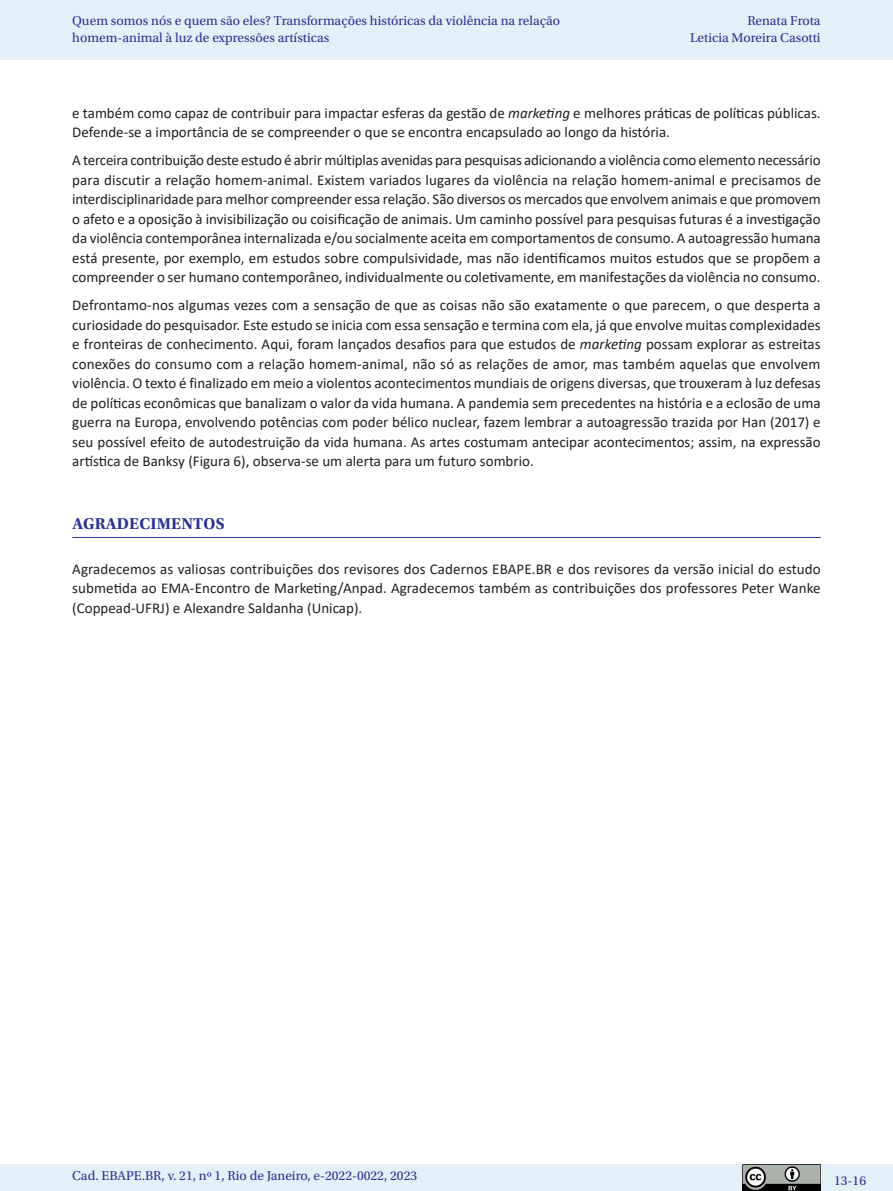
<style>
.page{position:relative;width:893px;height:1191px;background:#fff}
.page>*{position:absolute;margin:0;border:0;box-sizing:border-box;transform-origin:0 0}
._07_1_sub_1{font:700 16.5px "Utopia Std";letter-spacing:.01em;color:#2b3393}
._06_0_texto{font:15px/19.5px "Calibri";color:#231f20;text-align:justify}
.t1{font:13.5px/16.5px "Utopia Std";color:#2b3393}
.s1{font-style:italic}
</style>
<div class="page">
<div style="left:0;top:0;width:893px;height:60px;background:#e4eff8"></div>
<div style="left:0;top:1164px;width:893px;height:27px;background:#e4eff8"></div>
<img style="left:743px;top:1164px;width:78px;height:27px">
<hr style="left:72px;top:537px;width:749px;height:1px;background:#2b3393">
<p class="t1" style="left:72px;top:13px;width:489px">Quem somos nós e quem são eles? Transformações históricas da violência na relação homem-animal à luz de expressões artísticas</p>
<p class="t1" style="left:690px;top:13px;width:132px;text-align:right">Renata Frota<br>Leticia Moreira Casotti</p>
<p class="_06_0_texto" style="left:72px;top:102px;width:750px">e também como capaz de contribuir para impactar esferas da gestão de <span class="s1">marketing</span> e melhores práticas de políticas públicas.<br>Defende-se a importância de se compreender o que se encontra encapsulado ao longo da história.</p>
<p class="_06_0_texto" style="left:72px;top:150px;width:750px">A terceira contribuição deste estudo é abrir múltiplas avenidas para pesquisas adicionando a violência como elemento necessário para discutir a relação homem-animal. Existem variados lugares da violência na relação homem-animal e precisamos de interdisciplinaridade para melhor compreender essa relação. São diversos os mercados que envolvem animais e que promovem o afeto e a oposição à invisibilização ou coisificação de animais. Um caminho possível para pesquisas futuras é a investigação da violência contemporânea internalizada e/ou socialmente aceita em comportamentos de consumo. A autoagressão humana está presente, por exemplo, em estudos sobre compulsividade, mas não identificamos muitos estudos que se propõem a compreender o ser humano contemporâneo, individualmente ou coletivamente, em manifestações da violência no consumo.</p>
<p class="_06_0_texto" style="left:72px;top:295px;width:750px">Defrontamo-nos algumas vezes com a sensação de que as coisas não são exatamente o que parecem, o que desperta a curiosidade do pesquisador. Este estudo se inicia com essa sensação e termina com ela, já que envolve muitas complexidades e fronteiras de conhecimento. Aqui, foram lançados desafios para que estudos de <span class="s1">marketing</span> possam explorar as estreitas conexões do consumo com a relação homem-animal, não só as relações de amor, mas também aquelas que envolvem violência. O texto é finalizado em meio a violentos acontecimentos mundiais de origens diversas, que trouxeram à luz defesas de políticas econômicas que banalizam o valor da vida humana. A pandemia sem precedentes na história e a eclosão de uma guerra na Europa, envolvendo potências com poder bélico nuclear, fazem lembrar a autoagressão trazida por Han (2017) e seu possível efeito de autodestruição da vida humana. As artes costumam antecipar acontecimentos; assim, na expressão artística de Banksy (Figura 6), observa-se um alerta para um futuro sombrio.</p>
<p class="_07_1_sub_1" style="left:72px;top:513px;width:154px">AGRADECIMENTOS</p>
<p class="_06_0_texto" style="left:72px;top:558px;width:750px">Agradecemos as valiosas contribuições dos revisores dos Cadernos EBAPE.BR e dos revisores da versão inicial do estudo submetida ao EMA-Encontro de Marketing/Anpad. Agradecemos também as contribuições dos professores Peter Wanke (Coppead-UFRJ) e Alexandre Saldanha (Unicap).</p>
<p class="t1" style="left:72px;top:1167px;width:346px">Cad. EBAPE.BR, v. 21, nº 1, Rio de Janeiro, e-2022-0022, 2023</p>
<p class="t1" style="left:834px;top:1172px;width:33px">13-16</p>
</div>
